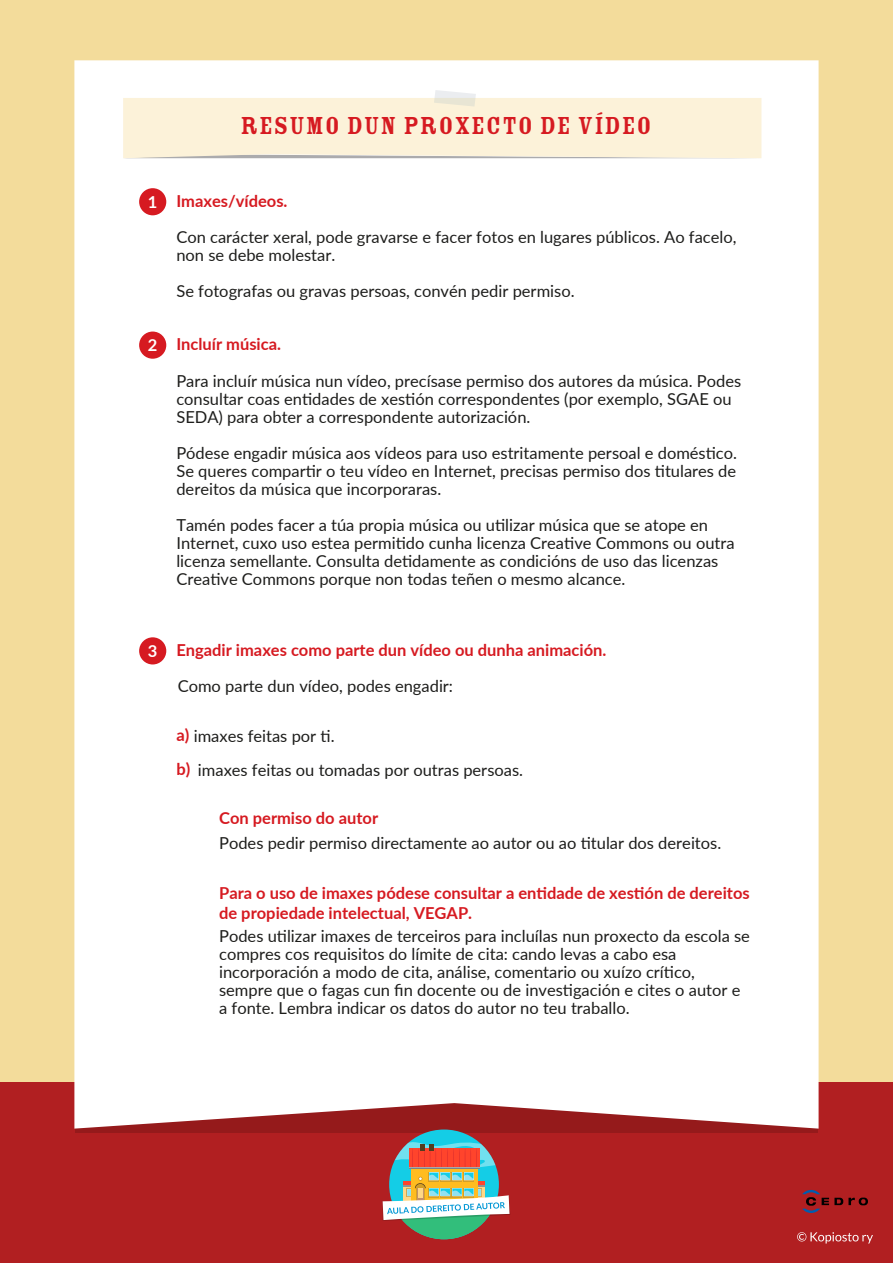
<style>
.page{position:relative;width:893px;height:1263px;background:#f3dc9b}
.page>*{position:absolute;margin:0;border:0;box-sizing:border-box;transform-origin:0 0}
.t1{font:27px "Rosewood Std Fill";letter-spacing:.03em;color:#d61a21}
.t2{font:16.5px/18px "Lato";color:#1d1d1b}
.t3{font:700 16.5px/19.8px "Lato";color:#d61a21}
.s1{color:#fff}
.s2{font-weight:700;color:#d61a21}
</style>
<div class="page">
<div style="left:0;top:1082px;width:893px;height:181px;background:#b11f21"></div>
<svg style="left:797px;top:1232px;width:76px;height:11px"></svg>
<div style="left:75px;top:1091px;width:742px;height:42px;background:#951a1b"></div>
<div style="left:74px;top:60px;width:745px;height:1068px;background:#fff"></div>
<div style="left:139px;top:188px;width:27px;height:27px;background:#d61a21;border-radius:50%"></div>
<div style="left:139px;top:637px;width:27px;height:27px;background:#d61a21;border-radius:50%"></div>
<div style="left:139px;top:332px;width:27px;height:27px;background:#d61a21;border-radius:50%"></div>
<svg style="left:123px;top:90px;width:638px;height:68px;background:#faf1dc"></svg>
<div style="left:389px;top:1129px;width:110px;height:110px;background:#14cde6;border-radius:50%"></div>
<svg style="left:403px;top:1221px;width:82px;height:18px"></svg>
<svg style="left:383px;top:1142px;width:127px;height:79px"></svg>
<svg style="left:802px;top:1190px;width:66px;height:23px"></svg>
<h1 class="t1" style="left:240px;top:111px;width:413px">RESUMO DUN PROXECTO DE VÍDEO</h1>
<p class="t3" style="left:148px;top:190px;width:141px"><span class="s1">1</span> Imaxes/vídeos.</p>
<p class="t2" style="left:176px;top:227px;width:562px">Con carácter xeral, pode gravarse e facer fotos en lugares públicos. Ao facelo, non se debe molestar.</p>
<p class="t2" style="left:176px;top:281px;width:400px">Se fotografas ou gravas persoas, convén pedir permiso.</p>
<p class="t3" style="left:148px;top:334px;width:135px"><span class="s1">2</span> Incluír música.</p>
<p class="t2" style="left:176px;top:371px;width:566px">Para incluír música nun vídeo, precísase permiso dos autores da música. Podes consultar coas entidades de xestión correspondentes (por exemplo, SGAE ou<br>SEDA) para obter a correspondente autorización.</p>
<p class="t2" style="left:176px;top:443px;width:562px;text-align:justify">Pódese engadir música aos vídeos para uso estritamente persoal e doméstico.<br>Se queres compartir o teu vídeo en Internet, precisas permiso dos titulares de dereitos da música que incorporaras.</p>
<p class="t2" style="left:176px;top:515px;width:560px">Tamén podes facer a túa propia música ou utilizar música que se atope en Internet, cuxo uso estea permitido cunha licenza Creative Commons ou outra licenza semellante. Consulta detidamente as condicións de uso das licenzas Creative Commons porque non todas teñen o mesmo alcance.</p>
<p class="t3" style="left:148px;top:639px;width:460px"><span class="s1">3</span> Engadir imaxes como parte dun vídeo ou dunha animación.</p>
<p class="t2" style="left:178px;top:677px;width:277px">Como parte dun vídeo, podes engadir:</p>
<p class="t2" style="left:176px;top:718px;width:348px;line-height:33.9px"><span class="s2">a)</span> imaxes feitas por ti.<br><span class="s2">b)</span> imaxes feitas ou tomadas por outras persoas.</p>
<p class="t3" style="left:219px;top:808px;width:161px">Con permiso do autor</p>
<p class="t2" style="left:219px;top:833px;width:504px">Podes pedir permiso directamente ao autor ou ao titular dos dereitos.</p>
<p class="t3" style="left:219px;top:882px;width:532px">Para o uso de imaxes pódese consultar a entidade de xestión de dereitos de propiedade intelectual, VEGAP.</p>
<p class="t2" style="left:219px;top:926px;width:532px">Podes utilizar imaxes de terceiros para incluílas nun proxecto da escola se compres cos requisitos do límite de cita: cando levas a cabo esa incorporación a modo de cita, análise, comentario ou xuízo crítico, sempre que o fagas cun fin docente ou de investigación e cites o autor e a fonte. Lembra indicar os datos do autor no teu traballo.</p>
</div>
